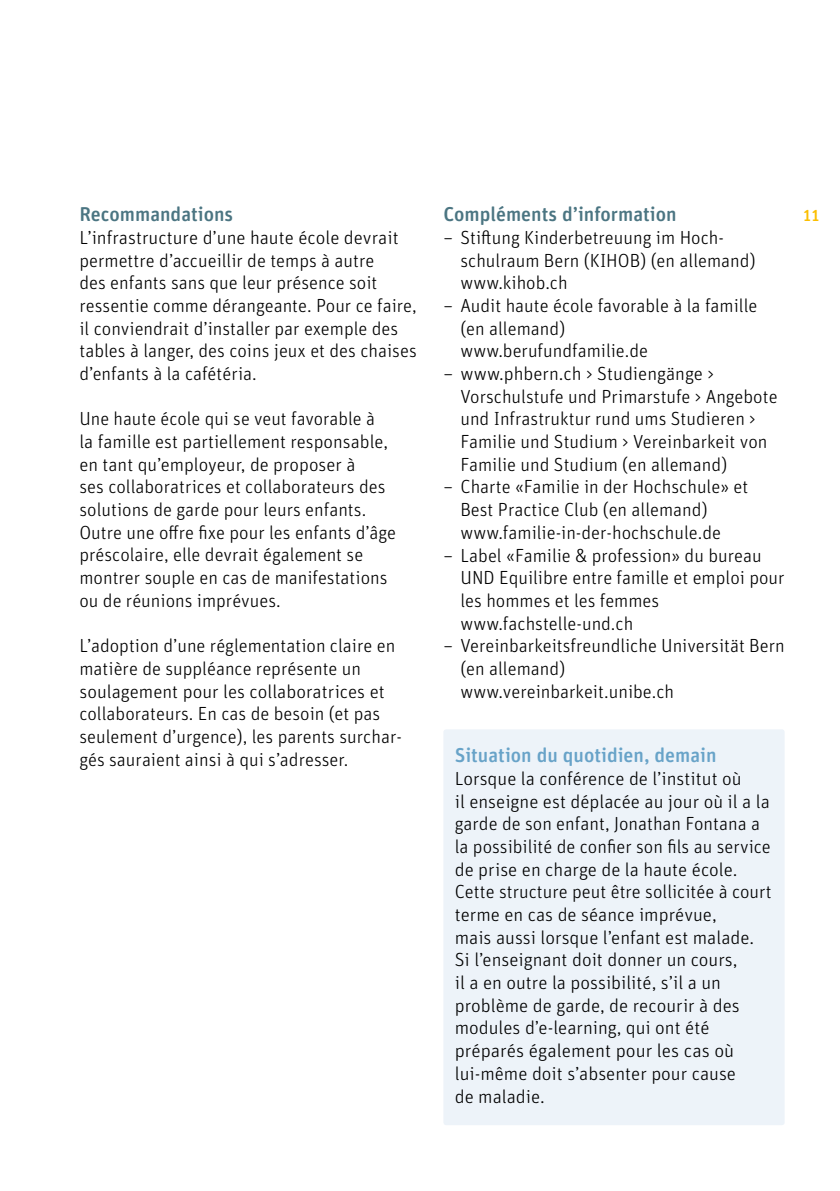
<style>
.page{position:relative;width:840px;height:1191px;background:#fff}
.page>*{position:absolute;margin:0;border:0;box-sizing:border-box;transform-origin:0 0}
.t1{font:500 20px "Unit Rounded Pro";color:#4b7582}
.t2{font:500 20px "Unit Rounded Pro";color:#68a3c8}
.t3{font:300 19px/22.6px "Unit Rounded Pro";color:#000}
.t4{font:500 16px "Unit Rounded Pro";color:#fbbe00}
</style>
<div class="page">
<div style="left:443px;top:729px;width:341px;height:396px;background:#edf3f9;border-radius:3px"></div>
<p class="t1" style="left:443px;top:200px;width:234px">Compléments d’information</p>
<p class="t3" style="left:460px;top:226px;width:297px;text-indent:-17px">– Stiftung Kinderbetreuung im Hoch&shy;schulraum Bern (KIHOB) (en allemand) www.kihob.ch</p>
<p class="t3" style="left:460px;top:294px;width:298px;text-indent:-17px">– Audit haute école favorable à la famille (en allemand) www.berufundfamilie.de</p>
<p class="t3" style="left:460px;top:362px;width:318px;text-indent:-17px">– www.phbern.ch &gt; Studiengänge &gt; Vorschulstufe und Primarstufe &gt; Angebote und Infrastruktur rund ums Studieren &gt; Familie und Studium &gt; Vereinbarkeit von Familie und Studium (en allemand)</p>
<p class="t3" style="left:460px;top:475px;width:289px;text-indent:-17px">– Charte «Familie in der Hochschule» et<br>Best Practice Club (en allemand) www.familie-in-der-hochschule.de</p>
<p class="t3" style="left:460px;top:543px;width:325px;text-indent:-17px">– Label «Familie &amp; profession» du bureau<br>UND Equilibre entre famille et emploi pour les hommes et les femmes www.fachstelle-und.ch</p>
<p class="t3" style="left:460px;top:634px;width:325px;text-indent:-17px">– Vereinbarkeitsfreundliche Universität Bern (en allemand)<br>www.vereinbarkeit.unibe.ch</p>
<p class="t1" style="left:79px;top:200px;width:155px">Recommandations</p>
<p class="t4" style="left:802px;top:204px;width:19px">11</p>
<p class="t3" style="left:79px;top:226px;width:338px">L’infrastructure d’une haute école devrait permettre d’accueillir de temps à autre<br>des enfants sans que leur présence soit ressentie comme dérangeante. Pour ce faire, il conviendrait d’installer par exemple des tables à langer, des coins jeux et des chaises d’enfants à la cafétéria.</p>
<p class="t3" style="left:79px;top:407px;width:318px">Une haute école qui se veut favorable à<br>la famille est partiellement responsable, en tant qu’employeur, de proposer à<br>ses collaboratrices et collaborateurs des solutions de garde pour leurs enfants.<br>Outre une offre fixe pour les enfants d’âge préscolaire, elle devrait également se montrer souple en cas de manifestations ou de réunions imprévues.</p>
<p class="t3" style="left:79px;top:634px;width:324px">L’adoption d’une réglementation claire en matière de suppléance représente un soulagement pour les collaboratrices et collaborateurs. En cas de besoin (et pas seulement d’urgence), les parents surchar&shy;gés sauraient ainsi à qui s’adresser.</p>
<p class="t2" style="left:454px;top:741px;width:263px">Situation du quotidien, demain</p>
<p class="t3" style="left:454px;top:766px;width:318px">Lorsque la conférence de l’institut où<br>il enseigne est déplacée au jour où il a la garde de son enfant, Jonathan Fontana a la possibilité de confier son fils au service de prise en charge de la haute école.<br>Cette structure peut être sollicitée à court terme en cas de séance imprévue,<br>mais aussi lorsque l’enfant est malade.<br>Si l’enseignant doit donner un cours,<br>il a en outre la possibilité, s’il a un problème de garde, de recourir à des modules d’e-learning, qui ont été préparés également pour les cas où lui-même doit s’absenter pour cause<br>de maladie.</p>
</div>
